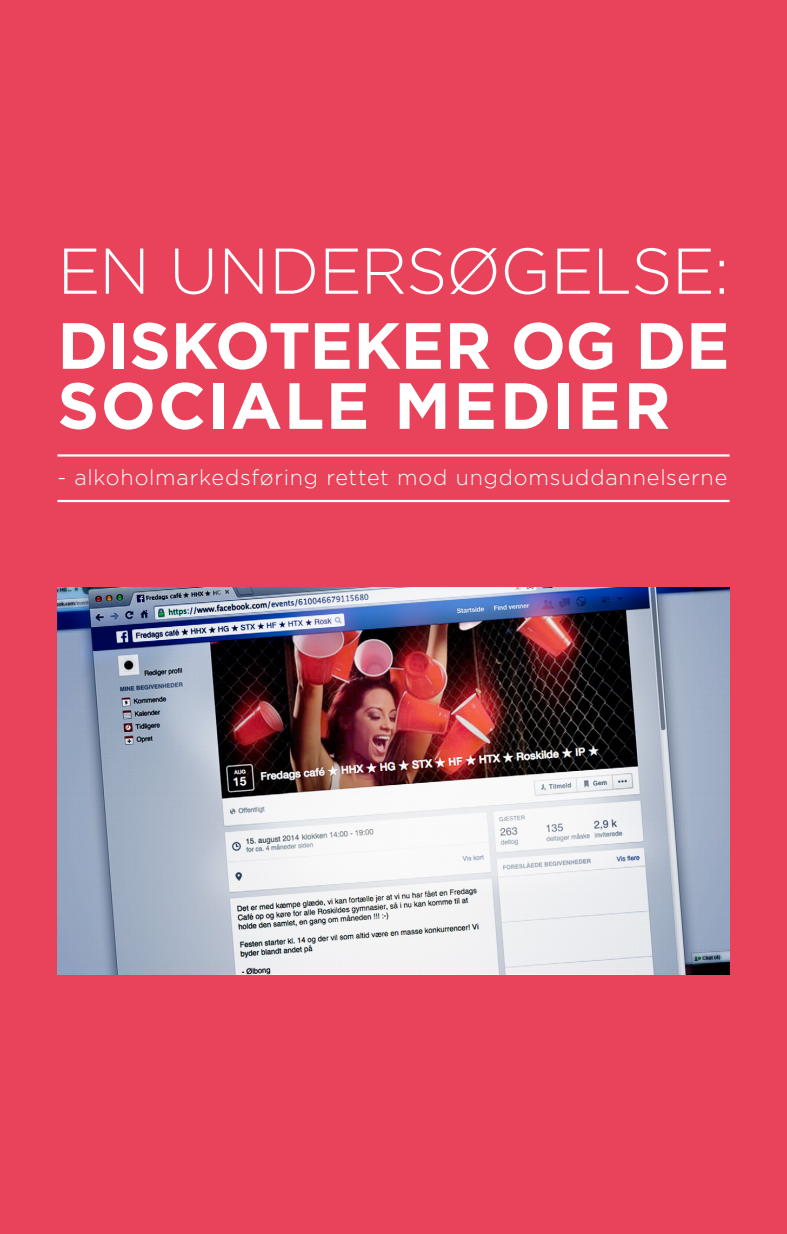
<style>
.page{position:relative;width:787px;height:1234px;background:#fff}
.page>*{position:absolute;margin:0;border:0;box-sizing:border-box;transform-origin:0 0}
.t1{font:700 65.1px/60px "Gotham";letter-spacing:.015em;color:#fff}
.t2{font:300 64.5px "Gotham";letter-spacing:-.015em;color:#fff}
.t3{font:300 21.6px "Gotham";letter-spacing:.035em;color:#fff}
</style>
<div class="page">
<div style="left:0;top:0;width:787px;height:1233px;background:#e9435c"></div>
<img style="left:57px;top:587px;width:672px;height:387px">
<hr style="left:57px;top:454px;width:672px;height:2px;background:#fff">
<hr style="left:57px;top:500px;width:672px;height:2px;background:#fff">
<p class="t2" style="left:57px;top:236px;width:673px">EN UNDERSØGELSE:</p>
<p class="t1" style="left:57px;top:314px;width:673px">DISKOTEKER OG DE<br>SOCIALE MEDIER</p>
<p class="t3" style="left:57px;top:465px;width:671px">- alkoholmarkedsføring rettet mod ungdomsuddannelserne</p>
</div>
